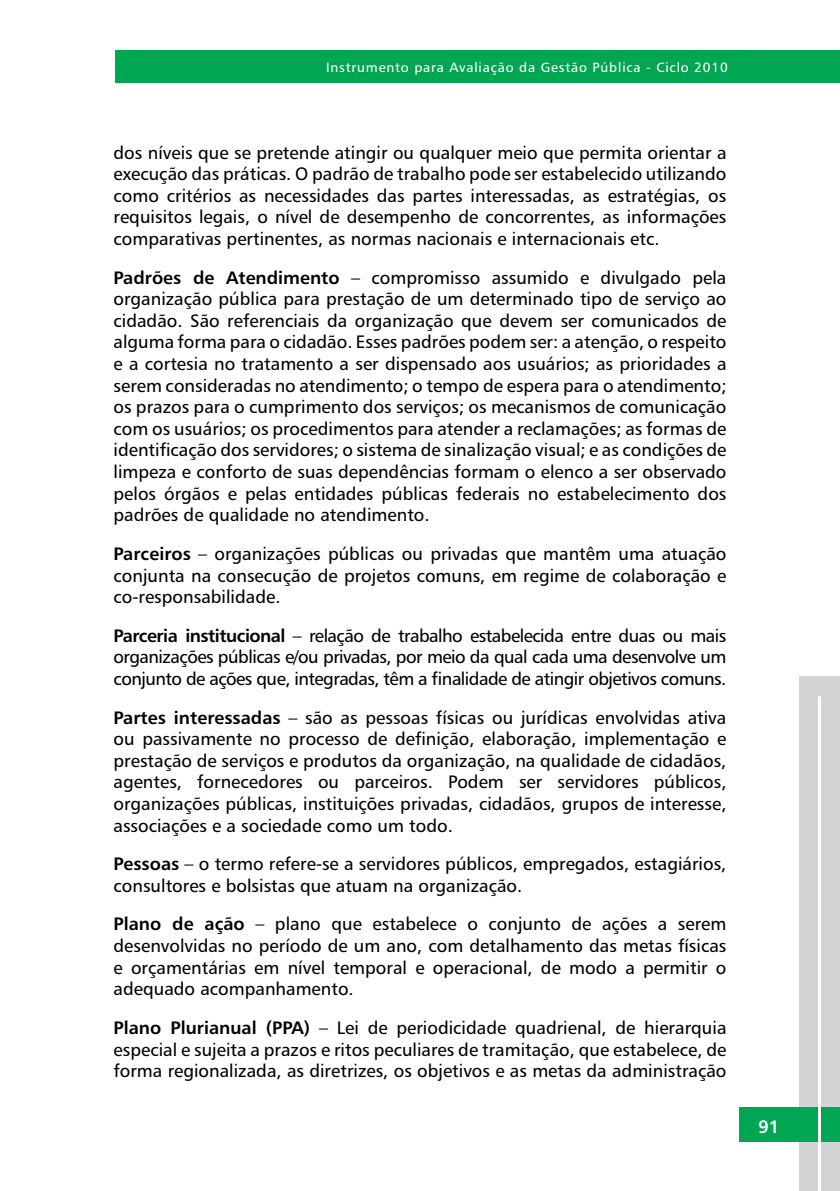
<style>
.page{position:relative;width:840px;height:1191px;background:#fff}
.page>*{position:absolute;margin:0;border:0;box-sizing:border-box;transform-origin:0 0}
.t1{font:18px/21.6px "Humanist 777 BT Roman B";color:#000;text-align:justify}
.t2{font:18px "Humanist 777 BT Bold B";color:#fff}
.t3{font:13.6px "Humanist 777 BT Roman B";letter-spacing:.06em;color:#fff}
.s1{font-family:"Humanist 777 BT Bold B"}
</style>
<div class="page">
<div style="left:115px;top:50px;width:724px;height:33px;background:#00a651"></div>
<div style="left:798px;top:676px;width:41px;height:515px;background:#d1d3d4"></div>
<div style="left:738px;top:1107px;width:101px;height:34px;background:#00a651"></div>
<hr style="left:817px;top:696px;width:3px;height:495px;background:#fff">
<p class="t3" style="left:326px;top:59px;width:403px">Instrumento para Avaliação da Gestão Pública - Ciclo 2010</p>
<p class="t1" style="left:113px;top:141px;width:614px">dos níveis que se pretende atingir ou qualquer meio que permita orientar a execução das práticas. O padrão de trabalho pode ser estabelecido utilizando como critérios as necessidades das partes interessadas, as estratégias, os requisitos legais, o nível de desempenho de concorrentes, as informações comparativas pertinentes, as normas nacionais e internacionais etc.</p>
<p class="t1" style="left:113px;top:266px;width:614px"><span class="s1">Padrões de Atendimento</span> – compromisso assumido e divulgado pela organização pública para prestação de um determinado tipo de serviço ao cidadão. São referenciais da organização que devem ser comunicados de alguma forma para o cidadão. Esses padrões podem ser: a atenção, o respeito e a cortesia no tratamento a ser dispensado aos usuários; as prioridades a serem consideradas no atendimento; o tempo de espera para o atendimento; os prazos para o cumprimento dos serviços; os mecanismos de comunicação com os usuários; os procedimentos para atender a reclamações; as formas de identificação dos servidores; o sistema de sinalização visual; e as condições de limpeza e conforto de suas dependências formam o elenco a ser observado pelos órgãos e pelas entidades públicas federais no estabelecimento dos padrões de qualidade no atendimento.</p>
<p class="t1" style="left:113px;top:542px;width:614px"><span class="s1">Parceiros</span> – organizações públicas ou privadas que mantêm uma atuação conjunta na consecução de projetos comuns, em regime de colaboração e co-responsabilidade.</p>
<p class="t1" style="left:113px;top:624px;width:614px"><span class="s1">Parceria institucional</span> – relação de trabalho estabelecida entre duas ou mais organizações públicas e/ou privadas, por meio da qual cada uma desenvolve um conjunto de ações que, integradas, têm a finalidade de atingir objetivos comuns.</p>
<p class="t1" style="left:113px;top:706px;width:614px"><span class="s1">Partes interessadas</span> – são as pessoas físicas ou jurídicas envolvidas ativa ou passivamente no processo de definição, elaboração, implementação e prestação de serviços e produtos da organização, na qualidade de cidadãos, agentes, fornecedores ou parceiros. Podem ser servidores públicos, organizações públicas, instituições privadas, cidadãos, grupos de interesse, associações e a sociedade como um todo.</p>
<p class="t1" style="left:113px;top:853px;width:614px"><span class="s1">Pessoas</span> – o termo refere-se a servidores públicos, empregados, estagiários, consultores e bolsistas que atuam na organização.</p>
<p class="t1" style="left:113px;top:913px;width:614px"><span class="s1">Plano de ação</span> – plano que estabelece o conjunto de ações a serem desenvolvidas no período de um ano, com detalhamento das metas físicas e orçamentárias em nível temporal e operacional, de modo a permitir o adequado acompanhamento.</p>
<p class="t1" style="left:113px;top:1016px;width:614px"><span class="s1">Plano Plurianual (PPA)</span> – Lei de periodicidade quadrienal, de hierarquia especial e sujeita a prazos e ritos peculiares de tramitação, que estabelece, de forma regionalizada, as diretrizes, os objetivos e as metas da administração</p>
<p class="t2" style="left:757px;top:1115px;width:23px">91</p>
</div>
